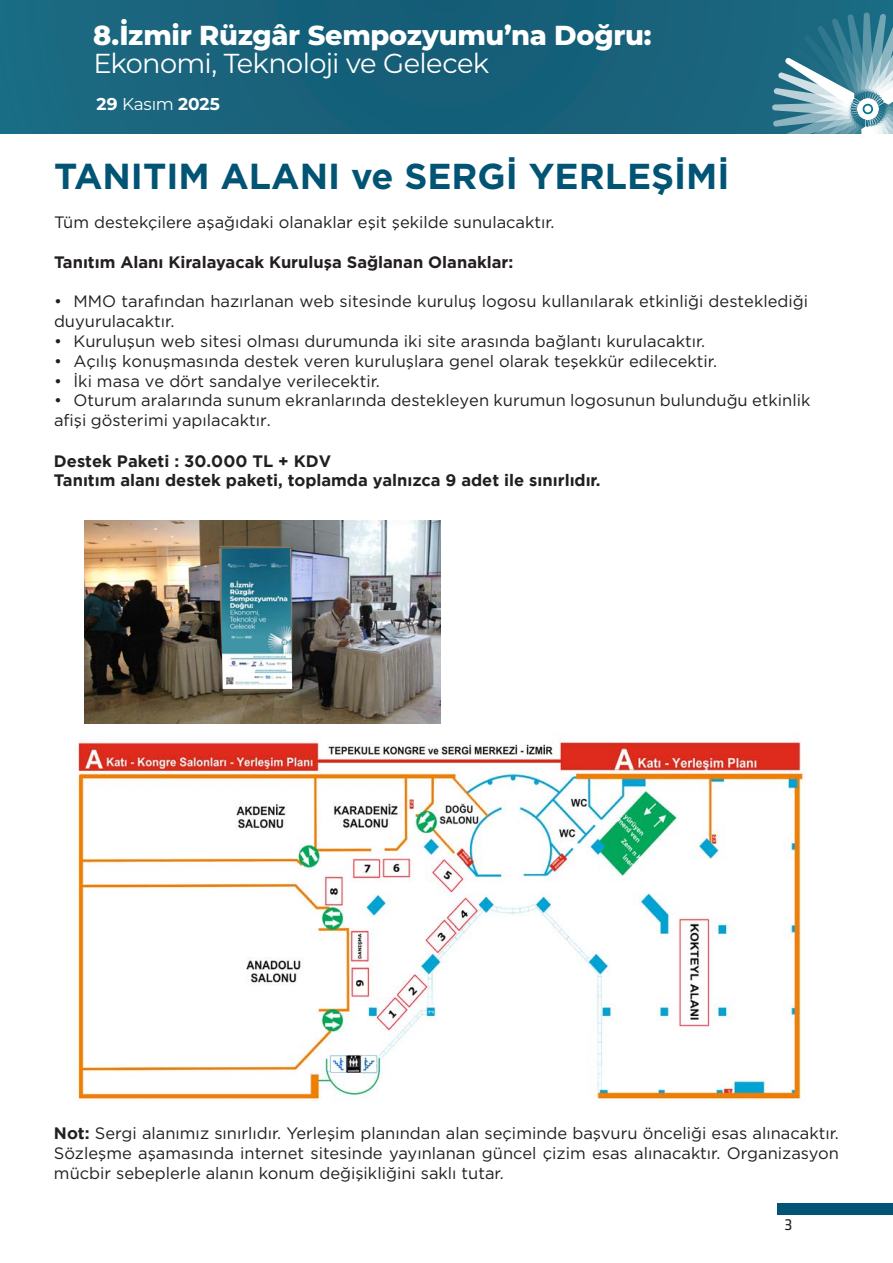
<style>
.page{position:relative;width:893px;height:1263px;background:#fff}
.page>*{position:absolute;margin:0;border:0;box-sizing:border-box;transform-origin:0 0}
.t1{font:700 36px "Gotham";color:#025474}
.t2{font:800 27.45px "Montserrat";letter-spacing:-.01em;color:#fff}
.t3{font:27.45px "Montserrat";letter-spacing:-.025em;color:#fff}
.t4{font:700 17.1px "Montserrat";letter-spacing:.005em;color:#fff}
.t5{font:16.5px/19.8px "Gotham";color:#231f20}
.t6{font:700 16.5px/18.8px "Gotham";color:#231f20}
.t7{font:700 16.5px "Gotham";color:#231f20}
.t8{font:16.5px "Klavika";color:#231f20}
.s1{font-weight:400}
.s2{font-style:inherit}
.s3{font-weight:700}
</style>
<div class="page">
<div style="left:778px;top:1203px;width:115px;height:11px;background:#025474"></div>
<div style="left:0;top:0;width:893px;height:133px;background:#1a617a"></div>
<svg style="left:772px;top:13px;width:121px;height:120px"></svg>
<div style="left:864px;top:105px;width:7px;height:8px;background:#fff;border-radius:3px"></div>
<img style="left:84px;top:520px;width:356px;height:204px">
<img style="left:77px;top:739px;width:729px;height:362px">
<img style="left:222px;top:548px;width:70px;height:141px">
<h2 class="t2" style="left:93px;top:15px;width:560px">8.İzmir Rüzgâr Sempozyumu’na Doğru:</h2>
<h2 class="t3" style="left:93px;top:44px;width:397px">Ekonomi, Teknoloji ve Gelecek</h2>
<p class="t4" style="left:96px;top:91px;width:125px">29 <span class="s1">Kasım</span> 2025</p>
<p class="t1" style="left:54px;top:152px;width:677px"><span class="s2">TANITIM ALANI v</span>e SERGİ YERLEŞİMİ</p>
<p class="t5" style="left:54px;top:212px;width:502px">Tüm destekçilere aşağıdaki olanaklar eşit şekilde sunulacaktır.</p>
<p class="t7" style="left:54px;top:251px;width:461px"><span class="s2">Tanıtım Alanı Kiralayacak K</span>uruluşa Sağlanan Olanaklar:</p>
<p class="t5" style="left:54px;top:291px;width:756px">• MMO tarafından hazırlanan web sitesinde kuruluş logosu kullanılarak etkinliği desteklediği duyurulacaktır.</p>
<p class="t5" style="left:54px;top:331px;width:653px">• Kuruluşun web sitesi olması durumunda iki site arasında bağlantı kurulacaktır.</p>
<p class="t5" style="left:54px;top:351px;width:665px">• Açılış konuşmasında destek veren kuruluşlara genel olarak teşekkür edilecektir.</p>
<p class="t5" style="left:54px;top:370px;width:327px">• İki masa ve dört sandalye verilecektir.</p>
<p class="t5" style="left:54px;top:390px;width:758px">• Oturum aralarında sunum ekranlarında destekleyen kurumun logosunun bulunduğu etkinlik afişi gösterimi yapılacaktır.</p>
<p class="t6" style="left:54px;top:451px;width:548px">Destek Paketi : 30.000 TL + KDV<br>Tanıtım alanı destek paketi, toplamda yalnızca 9 adet ile sınırlıdır.</p>
<p class="t5" style="left:54px;top:1123px;width:786px;text-align:justify"><span class="s3">Not:</span> Sergi alanımız sınırlıdır. Yerleşim planından alan seçiminde başvuru önceliği esas alınacaktır.<br>Sözleşme aşamasında internet sitesinde yayınlanan güncel çizim esas alınacaktır. Organizasyon mücbir sebeplerle alanın konum değişikliğini saklı tutar.</p>
<p class="t8" style="left:784px;top:1214px;width:10px">3</p>
</div>
